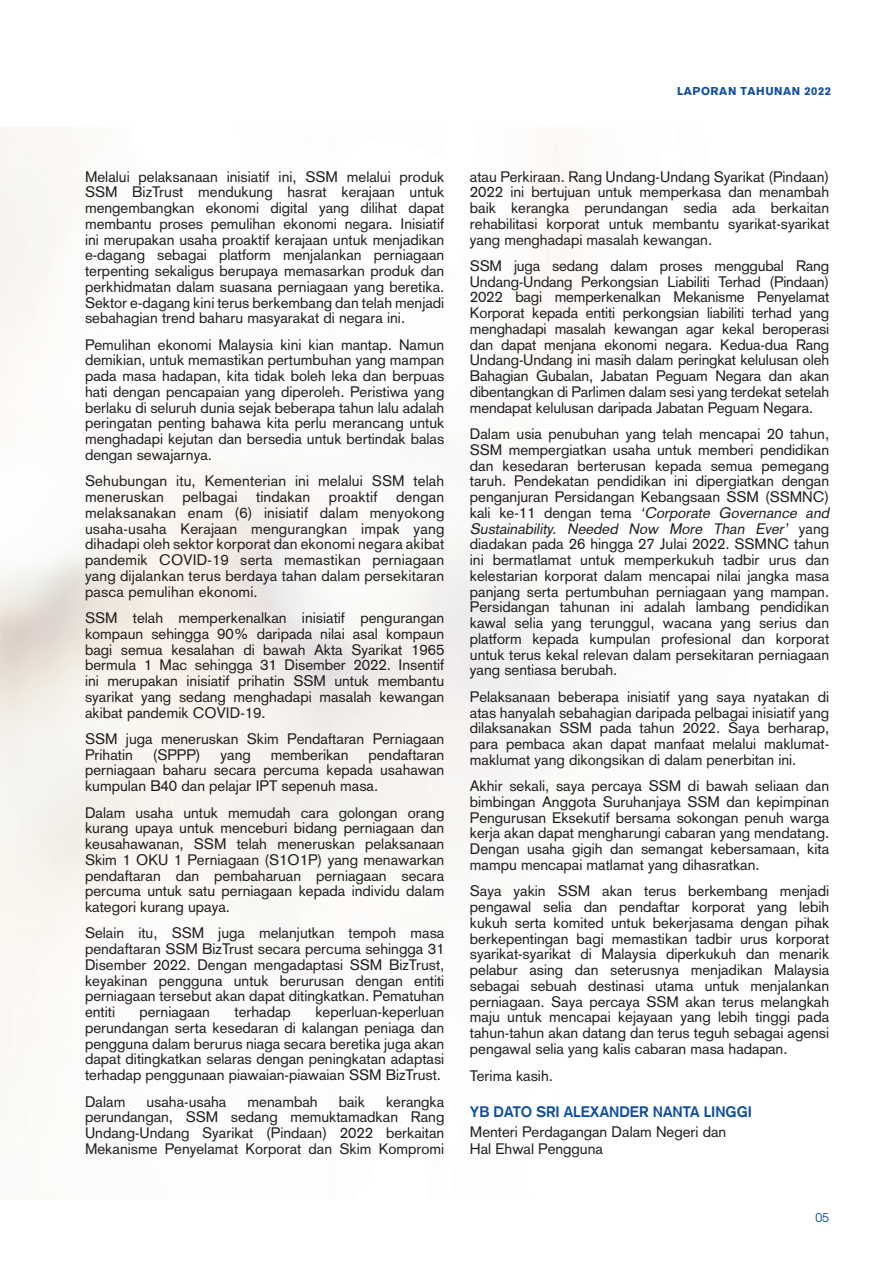
<style>
.page{position:relative;width:893px;height:1263px;background:#fff}
.page>*{position:absolute;margin:0;border:0;box-sizing:border-box;transform-origin:0 0}
.t1{font:15px/15.8px "Akzidenz Grotesk";color:#231f20;text-align:justify}
.t2{font:700 15px "Akzidenz Grotesk";color:#0d4da1}
.t3{font:12px "ITC Avant Garde Std";color:#0d4da1}
.t4{font:900 11.25px "Akzidenz Grotesk";letter-spacing:.05em;color:#0d4da1}
.s1{font-style:italic}
</style>
<div class="page">
<p class="t4" style="left:677px;top:84px;width:156px">LAPORAN TAHUNAN 2022</p>
<p class="t1" style="left:85px;top:170px;width:361px">Melalui pelaksanaan inisiatif ini, SSM melalui produk SSM BizTrust mendukung hasrat kerajaan untuk mengembangkan ekonomi digital yang dilihat dapat membantu proses pemulihan ekonomi negara. Inisiatif ini merupakan usaha proaktif kerajaan untuk menjadikan e-dagang sebagai platform menjalankan perniagaan terpenting sekaligus berupaya memasarkan produk dan perkhidmatan dalam suasana perniagaan yang beretika.<br>Sektor e-dagang kini terus berkembang dan telah menjadi sebahagian trend baharu masyarakat di negara ini.</p>
<p class="t1" style="left:85px;top:338px;width:361px">Pemulihan ekonomi Malaysia kini kian mantap. Namun demikian, untuk memastikan pertumbuhan yang mampan pada masa hadapan, kita tidak boleh leka dan berpuas hati dengan pencapaian yang diperoleh. Peristiwa yang berlaku di seluruh dunia sejak beberapa tahun lalu adalah peringatan penting bahawa kita perlu merancang untuk menghadapi kejutan dan bersedia untuk bertindak balas dengan sewajarnya.</p>
<p class="t1" style="left:85px;top:475px;width:361px">Sehubungan itu, Kementerian ini melalui SSM telah meneruskan pelbagai tindakan proaktif dengan melaksanakan enam (6) inisiatif dalam menyokong usaha-usaha Kerajaan mengurangkan impak yang dihadapi oleh sektor korporat dan ekonomi negara akibat pandemik COVID-19 serta memastikan perniagaan yang dijalankan terus berdaya tahan dalam persekitaran pasca pemulihan ekonomi.</p>
<p class="t1" style="left:85px;top:611px;width:361px">SSM telah memperkenalkan inisiatif pengurangan kompaun sehingga 90% daripada nilai asal kompaun bagi semua kesalahan di bawah Akta Syarikat 1965 bermula 1 Mac sehingga 31 Disember 2022. Insentif ini merupakan inisiatif prihatin SSM untuk membantu syarikat yang sedang menghadapi masalah kewangan akibat pandemik COVID-19.</p>
<p class="t1" style="left:85px;top:732px;width:361px">SSM juga meneruskan Skim Pendaftaran Perniagaan<br>Prihatin</p>
<p class="t1" style="left:153px;top:748px;width:49px">(SPPP)</p>
<p class="t1" style="left:221px;top:748px;width:32px">yang</p>
<p class="t1" style="left:271px;top:748px;width:79px">memberikan</p>
<p class="t1" style="left:85px;top:748px;width:361px;text-indent:283px">pendaftaran perniagaan baharu secara percuma kepada usahawan kumpulan B40 dan pelajar IPT sepenuh masa.</p>
<p class="t1" style="left:85px;top:806px;width:361px">Dalam usaha untuk memudah cara golongan orang kurang upaya untuk menceburi bidang perniagaan dan keusahawanan, SSM telah meneruskan pelaksanaan Skim 1 OKU 1 Perniagaan (S1O1P) yang menawarkan pendaftaran dan pembaharuan perniagaan secara percuma untuk satu perniagaan kepada individu dalam kategori kurang upaya.</p>
<p class="t1" style="left:85px;top:927px;width:361px">Selain itu, SSM juga melanjutkan tempoh masa pendaftaran SSM BizTrust secara percuma sehingga 31<br>Disember 2022. Dengan mengadaptasi SSM BizTrust, keyakinan pengguna untuk berurusan dengan entiti perniagaan tersebut akan dapat ditingkatkan. Pematuhan entiti</p>
<p class="t1" style="left:85px;top:1005px;width:361px;text-indent:230px">keperluan-keperluan perundangan serta kesedaran di kalangan peniaga dan pengguna dalam berurus niaga secara beretika juga akan dapat ditingkatkan selaras dengan peningkatan adaptasi terhadap penggunaan piawaian-piawaian SSM BizTrust.</p>
<p class="t1" style="left:85px;top:1095px;width:42px">Dalam</p>
<p class="t1" style="left:146px;top:1095px;width:82px">usaha-usaha</p>
<p class="t1" style="left:248px;top:1095px;width:72px">menambah</p>
<p class="t1" style="left:339px;top:1095px;width:28px">baik</p>
<p class="t1" style="left:140px;top:1005px;width:72px">perniagaan</p>
<p class="t1" style="left:235px;top:1005px;width:58px">terhadap</p>
<p class="t1" style="left:85px;top:1095px;width:361px;text-indent:301px">kerangka perundangan, SSM sedang memuktamadkan Rang Undang-Undang Syarikat (Pindaan) 2022 berkaitan Mekanisme Penyelamat Korporat dan Skim Kompromi</p>
<p class="t1" style="left:470px;top:170px;width:361px">atau Perkiraan. Rang Undang-Undang Syarikat (Pindaan)<br>2022 ini bertujuan untuk memperkasa dan menambah baik kerangka perundangan sedia ada berkaitan rehabilitasi korporat untuk membantu syarikat-syarikat yang menghadapi masalah kewangan.</p>
<p class="t1" style="left:470px;top:259px;width:361px">SSM juga sedang dalam proses menggubal Rang Undang-Undang Perkongsian Liabiliti Terhad (Pindaan)<br>2022 bagi memperkenalkan Mekanisme Penyelamat Korporat kepada entiti perkongsian liabiliti terhad yang menghadapi masalah kewangan agar kekal beroperasi dan dapat menjana ekonomi negara. Kedua-dua Rang Undang-Undang ini masih dalam peringkat kelulusan oleh Bahagian Gubalan, Jabatan Peguam Negara dan akan dibentangkan di Parlimen dalam sesi yang terdekat setelah mendapat kelulusan daripada Jabatan Peguam Negara.</p>
<p class="t1" style="left:470px;top:427px;width:363px;text-align:left">Dalam usia penubuhan yang telah mencapai 20 tahun, SSM mempergiatkan usaha untuk memberi pendidikan dan kesedaran berterusan kepada semua pemegang taruh. Pendekatan pendidikan ini dipergiatkan dengan penganjuran Persidangan Kebangsaan SSM (SSMNC) ka l i k e - 1 1 d e n g a n t e m a <span class="s1">‘Corporate Governance and Sustainability. Needed Now More Than Ever’</span> y a n g diadakan pada 26 hingga 27 Julai 2022. SSMNC tahun ini bermatlamat untuk memperkukuh tadbir urus dan kelestarian korporat dalam mencapai nilai jangka masa panjang serta pertumbuhan perniagaan yang mampan.<br>Persidangan tahunan ini adalah lambang pendidikan kawal selia yang terunggul, wacana yang serius dan platform kepada kumpulan profesional dan korporat untuk terus kekal relevan dalam persekitaran perniagaan yang sentiasa berubah.</p>
<p class="t1" style="left:470px;top:690px;width:361px">Pelaksanaan beberapa inisiatif yang saya nyatakan di atas hanyalah sebahagian daripada pelbagai inisiatif yang dilaksanakan SSM pada tahun 2022. Saya berharap, para pembaca akan dapat manfaat melalui maklumat&shy;maklumat yang dikongsikan di dalam penerbitan ini.</p>
<p class="t1" style="left:470px;top:779px;width:361px">Akhir sekali, saya percaya SSM di bawah seliaan dan bimbingan Anggota Suruhanjaya SSM dan kepimpinan Pengurusan Eksekutif bersama sokongan penuh warga kerja akan dapat mengharungi cabaran yang mendatang.<br>Dengan usaha gigih dan semangat kebersamaan, kita mampu mencapai matlamat yang dihasratkan.</p>
<p class="t1" style="left:470px;top:885px;width:361px">Saya yakin SSM akan terus berkembang menjadi pengawal selia dan pendaftar korporat yang lebih kukuh serta komited untuk bekerjasama dengan pihak berkepentingan bagi memastikan tadbir urus korporat syarikat-syarikat di Malaysia diperkukuh dan menarik pelabur asing dan seterusnya menjadikan Malaysia sebagai sebuah destinasi utama untuk menjalankan perniagaan. Saya percaya SSM akan terus melangkah maju untuk mencapai kejayaan yang lebih tinggi pada tahun-tahun akan datang dan terus teguh sebagai agensi pengawal selia yang kalis cabaran masa hadapan.</p>
<p class="t1" style="left:470px;top:1069px;width:85px">Terima kasih.</p>
<p class="t2" style="left:470px;top:1105px;width:284px">YB DATO SRI ALEXANDER NANTA LINGGI</p>
<p class="t1" style="left:470px;top:1125px;width:258px;line-height:16.5px">Menteri Perdagangan Dalam Negeri dan<br>Hal Ehwal Pengguna</p>
<p class="t3" style="left:815px;top:1211px;width:15px">05</p>
</div>
